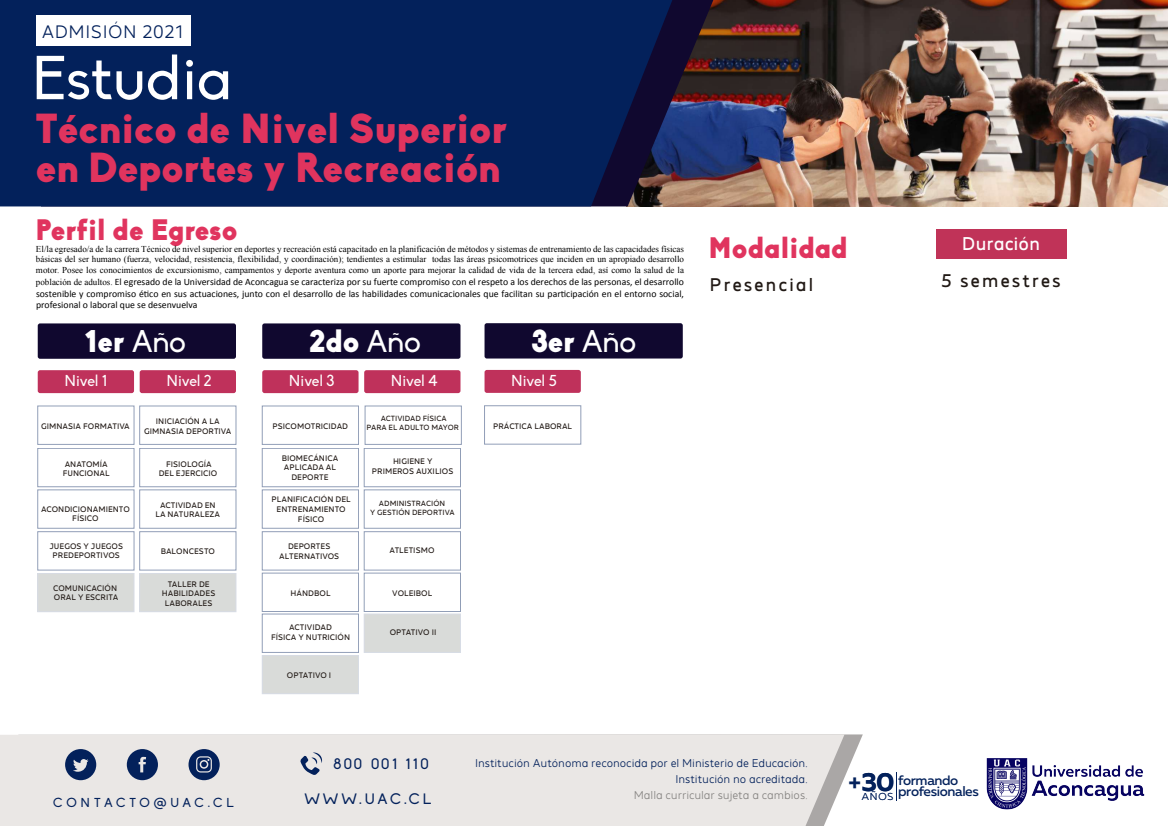
<style>
.page{position:relative;width:1168px;height:826px;background:#fff}
.page>*{position:absolute;margin:0;border:0;box-sizing:border-box;transform-origin:0 0}
.t1{font:60.9px "Biko";color:#fff}
.t2{font:900 41.25px/39px "Biko";color:#e0345e}
.t3{font:900 30.9px "Biko";color:#fff}
.t4{font:900 29.1px "Biko";color:#e0345e}
.t5{font:700 26.03px "Muller";color:#03215b}
.t6{font:18.45px "MADE Future X";color:#fff}
.t7{font:18.3px "MADE Future X";letter-spacing:.1em;color:#211915}
.t8{font:300 18px "MADE Future X";letter-spacing:.03em;color:#03215b}
.t9{font:15.52px "Biko";color:#fff}
.t10{font:14.85px "Biko";letter-spacing:.16em;color:#03215b}
.t11{font:14.85px "Biko";letter-spacing:.135em;color:#03215b}
.t12{font:500 13.58px/10.7px "Muller";letter-spacing:-.03em;color:#03215b}
.t13{font:12.75px "Biko";letter-spacing:.285em;color:#03215b}
.t14{font:300 11.25px/15.8px "MADE Future X";color:#03215b;text-align:right}
.t15{font:300 11.25px "MADE Future X";color:#858381}
.t16{font:300 10.05px "Muller";color:#03215b}
.t17{font:9.75px/11.7px "Calibri";color:#000;text-align:justify}
.t18{font:9px/10.8px "Times New Roman";color:#000;text-align:justify}
.t19{font:8.02px/9.6px "MADE Future X";color:#211915;text-align:center}
.t20{font:7.5px/9px "MADE Future X";color:#211915;text-align:center}
.s1{font-family:"Times New Roman";font-size:9px}
.s2{font-weight:400}
.s3{font-size:23.25px}
</style>
<div class="page">
<div style="left:140px;top:573px;width:96px;height:39px;background:#d9dbd9"></div>
<div style="left:38px;top:573px;width:96px;height:39px;background:#d9dbd9"></div>
<div style="left:485px;top:370px;width:96px;height:23px;background:#bf315b;border-radius:2px"></div>
<div style="left:485px;top:323px;width:198px;height:35px;background:#10082f;border-radius:2px"></div>
<div style="left:38px;top:370px;width:96px;height:23px;background:#bf315b;border-radius:2px"></div>
<div style="left:140px;top:370px;width:96px;height:23px;background:#bf315b;border-radius:2px"></div>
<div style="left:364px;top:614px;width:96px;height:38px;background:#d9dbd9"></div>
<div style="left:262px;top:655px;width:97px;height:39px;background:#d9dbd9"></div>
<div style="left:38px;top:323px;width:198px;height:36px;background:#10082f;border-radius:2px"></div>
<div style="left:262px;top:370px;width:97px;height:23px;background:#bf315b;border-radius:2px"></div>
<div style="left:364px;top:370px;width:96px;height:23px;background:#bf315b;border-radius:2px"></div>
<div style="left:262px;top:323px;width:198px;height:36px;background:#10082f;border-radius:2px"></div>
<div style="left:936px;top:230px;width:130px;height:29px;background:#c03358"></div>
<svg style="left:844px;top:734px;width:19px;height:44px"></svg>
<img style="left:713px;top:0;width:455px;height:206px">
<svg style="left:672px;top:0;width:41px;height:206px;background:#3a314e"></svg>
<div style="left:0;top:0;width:672px;height:206px;background:#03215b"></div>
<div style="left:0;top:734px;width:844px;height:92px;background:#eae7e5"></div>
<div style="left:37px;top:15px;width:154px;height:31px;background:#fff"></div>
<svg style="left:65px;top:749px;width:31px;height:31px"></svg>
<svg style="left:127px;top:749px;width:31px;height:31px"></svg>
<svg style="left:189px;top:749px;width:31px;height:31px"></svg>
<svg style="left:300px;top:752px;width:22px;height:23px"></svg>
<img style="left:986px;top:758px;width:159px;height:52px">
<svg style="left:896px;top:772px;width:1px;height:28px"></svg>
<h3 class="t8" style="left:42px;top:21px;width:143px">ADMISIÓN 2021</h3>
<h1 class="t1" style="left:31px;top:44px;width:201px">Estudia</h1>
<h2 class="t2" style="left:36px;top:109px;width:473px">Técnico de Nivel Superior en Deportes y Recreación</h2>
<h3 class="t4" style="left:36px;top:212px;width:203px">Perfil de Egreso</h3>
<p class="t18" style="left:36px;top:243px;width:650px">El/la egresado/a de la carrera Técnico de nivel superior en deportes y recreación está capacitado en la planificación de métodos y sistemas de entrenamiento de las capacidades físicas básicas del ser humano (fuerza, velocidad, resistencia, flexibilidad, y coordinación); tendientes a estimular todas las áreas psicomotrices que inciden en un apropiado desarrollo motor. Posee los conocimientos de excursionismo, campamentos y deporte aventura como un aporte para mejorar la calidad de vida de la tercera edad, así como la salud de la</p>
<p class="t17" style="left:36px;top:276px;width:650px"><span class="s1">población de adultos.</span> El egresado de la Universidad de Aconcagua se caracteriza por su fuerte compromiso con el respeto a los derechos de las personas, el desarrollo sostenible y compromiso ético en sus actuaciones, junto con el desarrollo de las habilidades comunicacionales que facilitan su participación en el entorno social, profesional o laboral que se desenvuelva</p>
<h3 class="t3" style="left:85px;top:322px;width:103px">1er <span class="s2">Año</span></h3>
<h3 class="t3" style="left:309px;top:322px;width:113px">2do <span class="s2">Año</span></h3>
<h3 class="t9" style="left:64px;top:372px;width:44px">Nivel 1</h3>
<h3 class="t9" style="left:166px;top:372px;width:47px">Nivel 2</h3>
<p class="t19" style="left:41px;top:421px;width:90px">GIMNASIA FORMATIVA</p>
<p class="t19" style="left:144px;top:417px;width:89px">INICIACIÓN A LA<br>GIMNASIA DEPORTIVA</p>
<p class="t19" style="left:273px;top:421px;width:77px">PSICOMOTRICIDAD</p>
<p class="t20" style="left:367px;top:414px;width:94px">ACTIVIDAD FÍSICA<br>PARA EL ADULTO MAYOR</p>
<p class="t19" style="left:63px;top:459px;width:48px;text-align:left">ANATOMÍA<br>FUNCIONAL</p>
<p class="t19" style="left:159px;top:459px;width:60px">FISIOLOGÍA<br>DEL EJERCICIO</p>
<p class="t19" style="left:282px;top:453px;width:58px">BIOMECÁNICA<br>APLICADA AL<br>DEPORTE</p>
<p class="t19" style="left:372px;top:457px;width:83px">HIGIENE Y<br>PRIMEROS AUXILIOS</p>
<p class="t19" style="left:41px;top:504px;width:90px">ACONDICIONAMIENTO<br>FÍSICO</p>
<p class="t19" style="left:49px;top:541px;width:75px">JUEGOS Y JUEGOS<br>PREDEPORTIVOS</p>
<h3 class="t9" style="left:289px;top:372px;width:47px">Nivel 3</h3>
<h3 class="t9" style="left:391px;top:372px;width:48px">Nivel 4</h3>
<p class="t19" style="left:272px;top:495px;width:81px">PLANIFICACIÓN DEL<br>ENTRENAMIENTO<br>FÍSICO</p>
<p class="t20" style="left:370px;top:499px;width:86px">ADMINISTRACIÓN<br>Y GESTIÓN DEPORTIVA</p>
<p class="t19" style="left:155px;top:500px;width:66px">ACTIVIDAD EN<br>LA NATURALEZA</p>
<p class="t19" style="left:279px;top:542px;width:62px">DEPORTES<br>ALTERNATIVOS</p>
<p class="t19" style="left:389px;top:545px;width:46px">ATLETISMO</p>
<p class="t19" style="left:161px;top:546px;width:56px">BALONCESTO</p>
<p class="t19" style="left:162px;top:579px;width:55px">TALLER DE<br>HABILIDADES<br>LABORALES</p>
<p class="t19" style="left:53px;top:583px;width:67px;text-align:left">COMUNICACIÓN<br>ORAL Y ESCRITA</p>
<p class="t19" style="left:291px;top:588px;width:41px">HÁNDBOL</p>
<p class="t19" style="left:392px;top:588px;width:42px">VOLEIBOL</p>
<p class="t19" style="left:271px;top:622px;width:81px">ACTIVIDAD<br>FÍSICA Y NUTRICIÓN</p>
<p class="t19" style="left:390px;top:628px;width:48px">OPTATIVO II</p>
<p class="t19" style="left:287px;top:670px;width:46px">OPTATIVO I</p>
<h3 class="t3" style="left:531px;top:322px;width:106px">3er <span class="s2">Año</span></h3>
<h3 class="t9" style="left:511px;top:372px;width:47px">Nivel 5</h3>
<p class="t19" style="left:493px;top:421px;width:81px">PRÁCTICA LABORAL</p>
<h3 class="t4" style="left:708px;top:230px;width:141px">Modalidad</h3>
<h3 class="t6" style="left:962px;top:232px;width:80px">Duración</h3>
<h3 class="t7" style="left:710px;top:273px;width:105px">Presencial</h3>
<h3 class="t7" style="left:941px;top:269px;width:121px">5 semestres</h3>
<h3 class="t11" style="left:333px;top:755px;width:97px">800 001 110</h3>
<p class="t14" style="left:475px;top:755px;width:334px">Institución Autónoma reconocida por el Ministerio de Educación.<br>Institución no acreditada.</p>
<p class="t15" style="left:634px;top:789px;width:176px">Malla curricular sujeta a cambios.</p>
<h3 class="t13" style="left:53px;top:795px;width:182px">CONTACTO@UAC.CL</h3>
<h3 class="t10" style="left:304px;top:791px;width:129px">WWW.UAC.CL</h3>
<h3 class="t5" style="left:848px;top:765px;width:48px"><span class="s3">+</span>30</h3>
<h3 class="t12" style="left:898px;top:775px;width:82px">formando profesionales</h3>
<p class="t16" style="left:862px;top:790px;width:33px">AÑOS</p>
</div>
